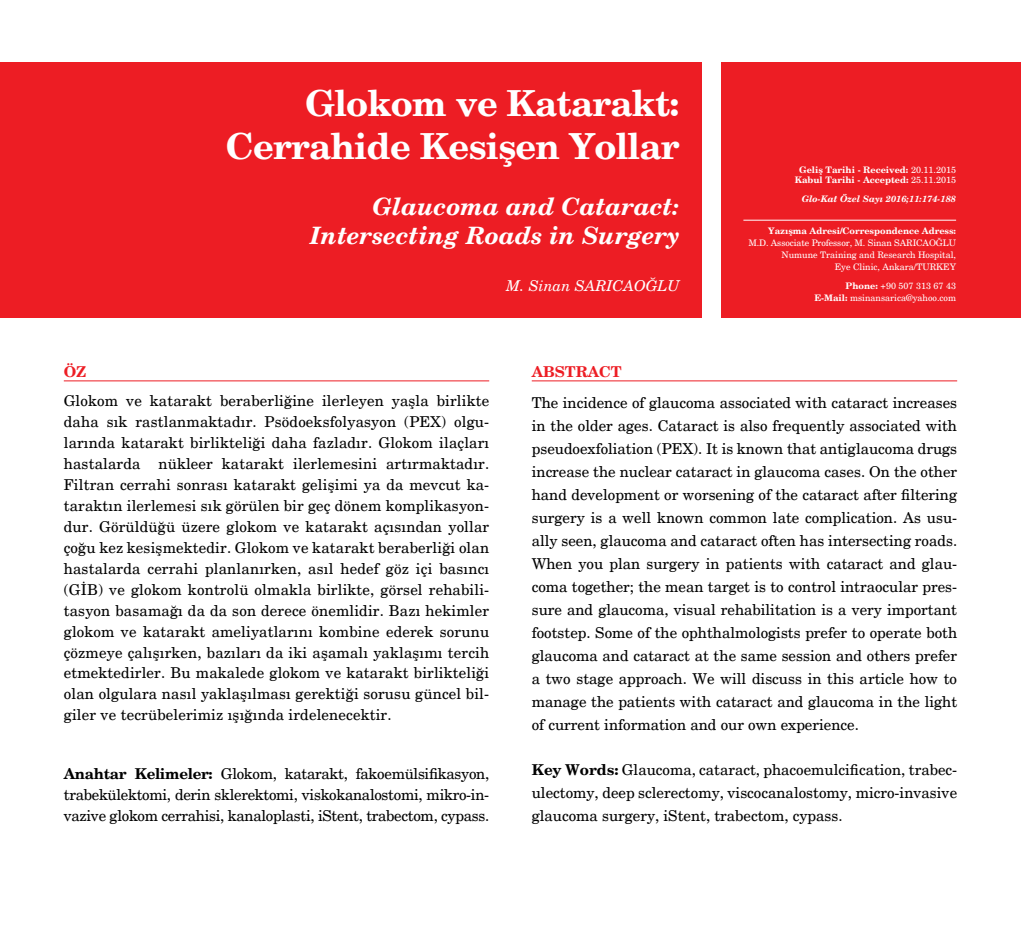
<style>
.page{position:relative;width:1021px;height:936px;background:#fff}
.page>*{position:absolute;margin:0;border:0;box-sizing:border-box;transform-origin:0 0}
.t1{font:700 36px/43.2px "New Century Schlbk";letter-spacing:-.02em;color:#fff;text-align:right}
.t2{font:italic 700 24px/28.8px "New Century Schlbk";color:#fff;text-align:right}
.t3{font:15px/20.9px "New Century Schlbk";color:#000;text-align:justify}
.t4{font:italic 15px "New Century Schlbk";color:#fff}
.t5{font:700 15px "New Century Schlbk";color:#ed1d24}
.t6{font:9px/12px "New Century Schlbk";color:#fff;text-align:right}
.t7{font:700 9px/10.8px "New Century Schlbk";color:#fff;text-align:center}
.t8{font:italic 700 9px "New Century Schlbk";color:#fff}
.s1{font-weight:400}
.s2{font-weight:700}
</style>
<div class="page">
<hr style="left:64px;top:380px;width:425px;height:1px;background:#ed1d24">
<hr style="left:531px;top:380px;width:426px;height:1px;background:#ed1d24">
<div style="left:0;top:62px;width:702px;height:255px;background:#ed1d24"></div>
<div style="left:721px;top:62px;width:299px;height:255px;background:#ed1d24"></div>
<hr style="left:743px;top:220px;width:213px;height:1px;background:#fff">
<h1 class="t1" style="left:226px;top:82px;width:455px">Glokom ve Katarakt:<br>Cerrahide Kesişen Yollar</h1>
<h2 class="t2" style="left:310px;top:192px;width:371px">Glaucoma and Cataract:<br>Intersecting Roads in Surgery</h2>
<p class="t4" style="left:506px;top:276px;width:175px">M. Sinan SARICAOĞLU</p>
<p class="t7" style="left:794px;top:164px;width:163px">Geliş Tarihi - Received: <span class="s1">20.11.2015<br></span>Kabul Tarihi - Accepted: <span class="s1">25.11.2015</span></p>
<p class="t8" style="left:801px;top:193px;width:156px">Glo-Kat Özel Sayı 2016;11:174-188</p>
<p class="t7" style="left:768px;top:225px;width:189px">Yazışma Adresi/Correspondence Adress:</p>
<p class="t6" style="left:748px;top:237px;width:209px">M.D. Associate Professor, M. Sinan SARICAOĞLU<br>Numune Training and Research Hospital,<br>Eye Clinic, Ankara/TURKEY</p>
<p class="t6" style="left:814px;top:280px;width:143px"><span class="s2">Phone:</span> +90 507 313 67 43<br><span class="s2">E-Mail:</span> msinansarica@yahoo.com</p>
<p class="t5" style="left:64px;top:362px;width:24px">ÖZ</p>
<p class="t3" style="left:64px;top:391px;width:427px">Glokom ve katarakt beraberliğine ilerleyen yaşla birlikte daha sık rastlanmaktadır. Psödoeksfolyasyon (PEX) olgu&shy;larında katarakt birlikteliği daha fazladır. Glokom ilaçları hastalarda nükleer katarakt ilerlemesini artırmaktadır.<br>Filtran cerrahi sonrası katarakt gelişimi ya da mevcut ka&shy;taraktın ilerlemesi sık görülen bir geç dönem komplikasyon&shy;dur. Görüldüğü üzere glokom ve katarakt açısından yollar çoğu kez kesişmektedir. Glokom ve katarakt beraberliği olan hastalarda cerrahi planlanırken, asıl hedef göz içi basıncı (GİB) ve glokom kontrolü olmakla birlikte, görsel rehabili&shy;tasyon basamağı da da son derece önemlidir. Bazı hekimler glokom ve katarakt ameliyatlarını kombine ederek sorunu çözmeye çalışırken, bazıları da iki aşamalı yaklaşımı tercih etmektedirler. Bu makalede glokom ve katarakt birlikteliği olan olgulara nasıl yaklaşılması gerektiği sorusu güncel bil&shy;giler ve tecrübelerimiz ışığında irdelenecektir.</p>
<p class="t3" style="left:64px;top:763px;width:427px"><span class="s2">Anahtar Kelimeler:</span> Glokom, katarakt, fakoemülsifikasyon, trabekülektomi, derin sklerektomi, viskokanalostomi, mikro-in&shy;vazive glokom cerrahisi, kanaloplasti, iStent, trabectom, cypass.</p>
<p class="t5" style="left:531px;top:362px;width:91px">ABSTRACT</p>
<p class="t3" style="left:531px;top:392px;width:427px;line-height:23px">The incidence of glaucoma associated with cataract increases in the older ages. Cataract is also frequently associated with pseudoexfoliation (PEX). It is known that antiglaucoma drugs increase the nuclear cataract in glaucoma cases. On the other hand development or worsening of the cataract after filtering surgery is a well known common late complication. As usu&shy;ally seen, glaucoma and cataract often has intersecting roads.<br>When you plan surgery in patients with cataract and glau&shy;coma together; the mean target is to control intraocular pres&shy;sure and glaucoma, visual rehabilitation is a very important footstep. Some of the ophthalmologists prefer to operate both glaucoma and cataract at the same session and others prefer a two stage approach. We will discuss in this article how to manage the patients with cataract and glaucoma in the light of current information and our own experience.</p>
<p class="t3" style="left:531px;top:758px;width:427px;line-height:23px"><span class="s2">Key Words:</span> Glaucoma, cataract, phacoemulcification, trabec&shy;ulectomy, deep sclerectomy, viscocanalostomy, micro-invasive glaucoma surgery, iStent, trabectom, cypass.</p>
</div>
